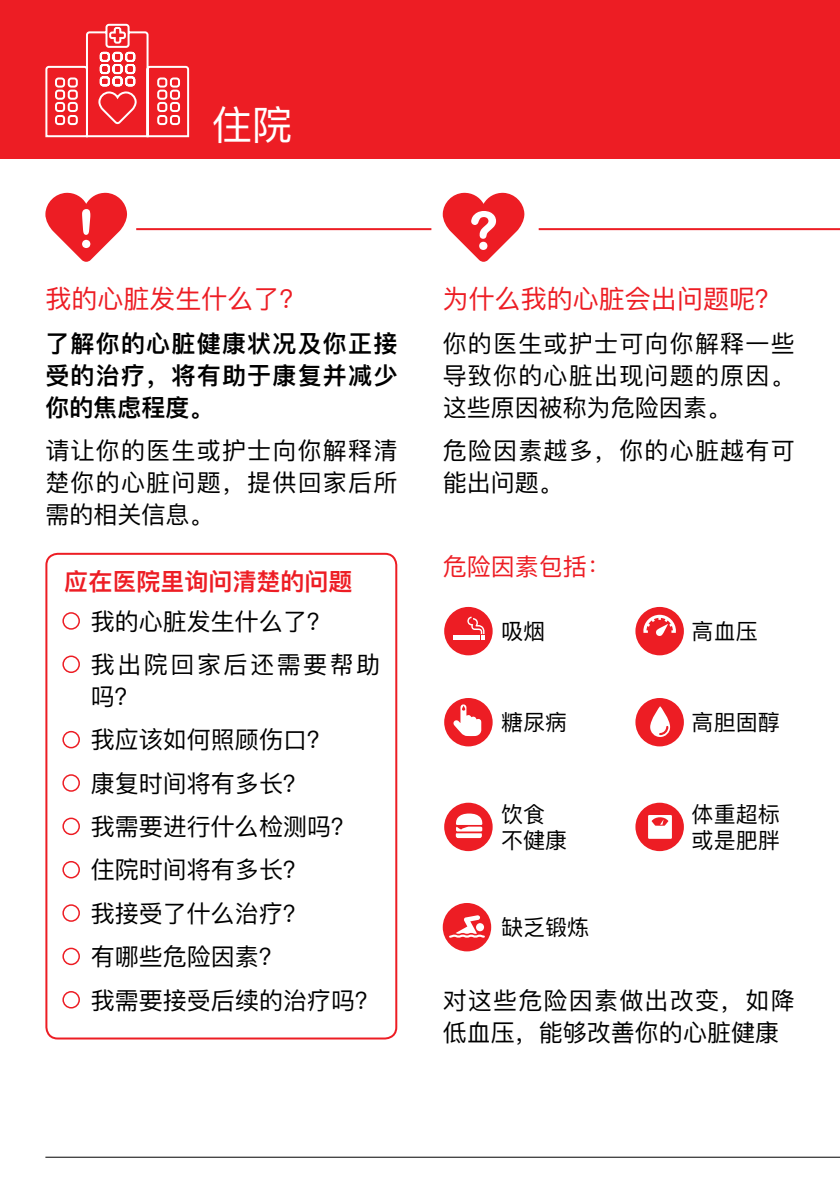
<style>
.page{position:relative;width:840px;height:1191px;background:#fff}
.page>*{position:absolute;margin:0;border:0;box-sizing:border-box;transform-origin:0 0}
.t1{font:40px "Ping Fang SC";color:#fff}
.t2{font:26px "Ping Fang SC";color:#ed1d24}
.t3{font:24px/43.4px "Ping Fang SC";color:#000;text-align:justify}
.t4{font:600 24px/32px "Ping Fang SC";letter-spacing:.05em;color:#000;text-align:justify}
.t5{font:24px/32px "Ping Fang SC";letter-spacing:.025em;color:#000}
.t6{font:24px/32px "Ping Fang SC";letter-spacing:.05em;color:#000}
.t7{font:24px/32px "Ping Fang SC";letter-spacing:.105em;color:#000}
.t8{font:600 24px "Ping Fang SC";color:#ed1d24}
.t9{font:24px "Ping Fang SC";color:#ed1d24}
.t10{font:22px/26px "Ping Fang SC";color:#000}
</style>
<div class="page">
<div style="left:45px;top:553px;width:352px;height:486px;border:2px solid #ed1d24;border-radius:11px"></div>
<div style="left:0;top:0;width:839px;height:159px;background:#ed1d24"></div>
<hr style="left:839px;top:0;width:1px;height:159px;background:#faa61a">
<svg style="left:45px;top:192px;width:82px;height:70px"></svg>
<svg style="left:442px;top:192px;width:82px;height:70px"></svg>
<hr style="left:136px;top:228px;width:295px;height:2px;background:#ed1d24">
<hr style="left:538px;top:228px;width:301px;height:2px;background:#ed1d24">
<hr style="left:45px;top:1156px;width:794px;height:1px;background:#000">
<div style="left:62px;top:612px;width:18px;height:17px;border:2px solid #ed1d24;border-radius:50%"></div>
<div style="left:62px;top:655px;width:18px;height:18px;border:2px solid #ed1d24;border-radius:50%"></div>
<div style="left:62px;top:731px;width:18px;height:17px;border:2px solid #ed1d24;border-radius:50%"></div>
<div style="left:62px;top:774px;width:18px;height:17px;border:2px solid #ed1d24;border-radius:50%"></div>
<div style="left:62px;top:817px;width:18px;height:18px;border:2px solid #ed1d24;border-radius:50%"></div>
<div style="left:62px;top:861px;width:18px;height:17px;border:2px solid #ed1d24;border-radius:50%"></div>
<div style="left:62px;top:904px;width:18px;height:17px;border:2px solid #ed1d24;border-radius:50%"></div>
<div style="left:62px;top:947px;width:18px;height:18px;border:2px solid #ed1d24;border-radius:50%"></div>
<div style="left:62px;top:991px;width:18px;height:17px;border:2px solid #ed1d24;border-radius:50%"></div>
<div style="left:444px;top:607px;width:48px;height:48px;background:#ed1d24;border-radius:50%"></div>
<hr style="left:453px;top:635px;width:27px;height:4px;background:#fff">
<svg style="left:467px;top:616px;width:17px;height:23px"></svg>
<div style="left:444px;top:698px;width:48px;height:48px;background:#ed1d24;border-radius:50%"></div>
<svg style="left:453px;top:703px;width:28px;height:33px"></svg>
<div style="left:444px;top:802px;width:48px;height:49px;background:#ed1d24;border-radius:50%"></div>
<svg style="left:455px;top:813px;width:27px;height:25px"></svg>
<div style="left:635px;top:607px;width:48px;height:48px;background:#ed1d24;border-radius:50%"></div>
<svg style="left:643px;top:615px;width:32px;height:21px"></svg>
<div style="left:635px;top:698px;width:48px;height:48px;background:#ed1d24;border-radius:50%"></div>
<svg style="left:650px;top:706px;width:19px;height:31px"></svg>
<div style="left:635px;top:802px;width:48px;height:49px;background:#ed1d24;border-radius:50%"></div>
<div style="left:647px;top:815px;width:24px;height:24px;background:#fff"></div>
<svg style="left:651px;top:817px;width:17px;height:8px"></svg>
<div style="left:442px;top:903px;width:49px;height:48px;background:#ed1d24;border-radius:50%"></div>
<svg style="left:449px;top:915px;width:36px;height:23px"></svg>
<svg style="left:475px;top:923px;width:9px;height:8px"></svg>
<svg style="left:45px;top:23px;width:145px;height:115px"></svg>
<h1 class="t1" style="left:212px;top:100px;width:81px">住院</h1>
<p class="t2" style="left:45px;top:283px;width:261px">我的心脏发生什么了？</p>
<p class="t4" style="left:45px;top:327px;width:353px">了解你的心脏健康状况及你正接受的治疗，将有助于康复并减少你的焦虑程度。</p>
<p class="t3" style="left:45px;top:434px;width:353px;line-height:32px">请让你的医生或护士向你解释清楚你的心脏问题，提供回家后所需的相关信息。</p>
<p class="t8" style="left:64px;top:567px;width:289px">应在医院里询问清楚的问题</p>
<p class="t2" style="left:442px;top:283px;width:339px">为什么我的心脏会出问题呢？</p>
<p class="t3" style="left:442px;top:327px;width:353px;line-height:32px">你的医生或护士可向你解释一些导致你的心脏出现问题的原因。这些原因被称为危险因素。</p>
<p class="t6" style="left:442px;top:434px;width:353px">危险因素越多，你的心脏越有可能出问题。</p>
<p class="t9" style="left:442px;top:551px;width:169px">危险因素包括：</p>
<p class="t3" style="left:91px;top:599px;width:241px">我的心脏发生什么了？</p>
<p class="t10" style="left:501px;top:618px;width:45px">吸烟</p>
<p class="t10" style="left:691px;top:618px;width:67px">高血压</p>
<p class="t7" style="left:91px;top:648px;width:291px">我出院回家后还需要帮助吗？</p>
<p class="t3" style="left:91px;top:718px;width:290px;text-align:left">我应该如何照顾伤口？<br>康复时间将有多长？<br>我需要进行什么检测吗？住院时间将有多长？<br>我接受了什么治疗？<br>有哪些危险因素？<br>我需要接受后续的治疗吗？</p>
<p class="t10" style="left:501px;top:709px;width:67px">糖尿病</p>
<p class="t10" style="left:691px;top:709px;width:89px">高胆固醇</p>
<p class="t10" style="left:501px;top:800px;width:67px">饮食不健康</p>
<p class="t10" style="left:691px;top:800px;width:89px">体重超标或是肥胖</p>
<p class="t10" style="left:501px;top:914px;width:89px">缺乏锻炼</p>
<p class="t5" style="left:442px;top:984px;width:353px">对这些危险因素做出改变，如降低血压，能够改善你的心脏健康</p>
</div>
